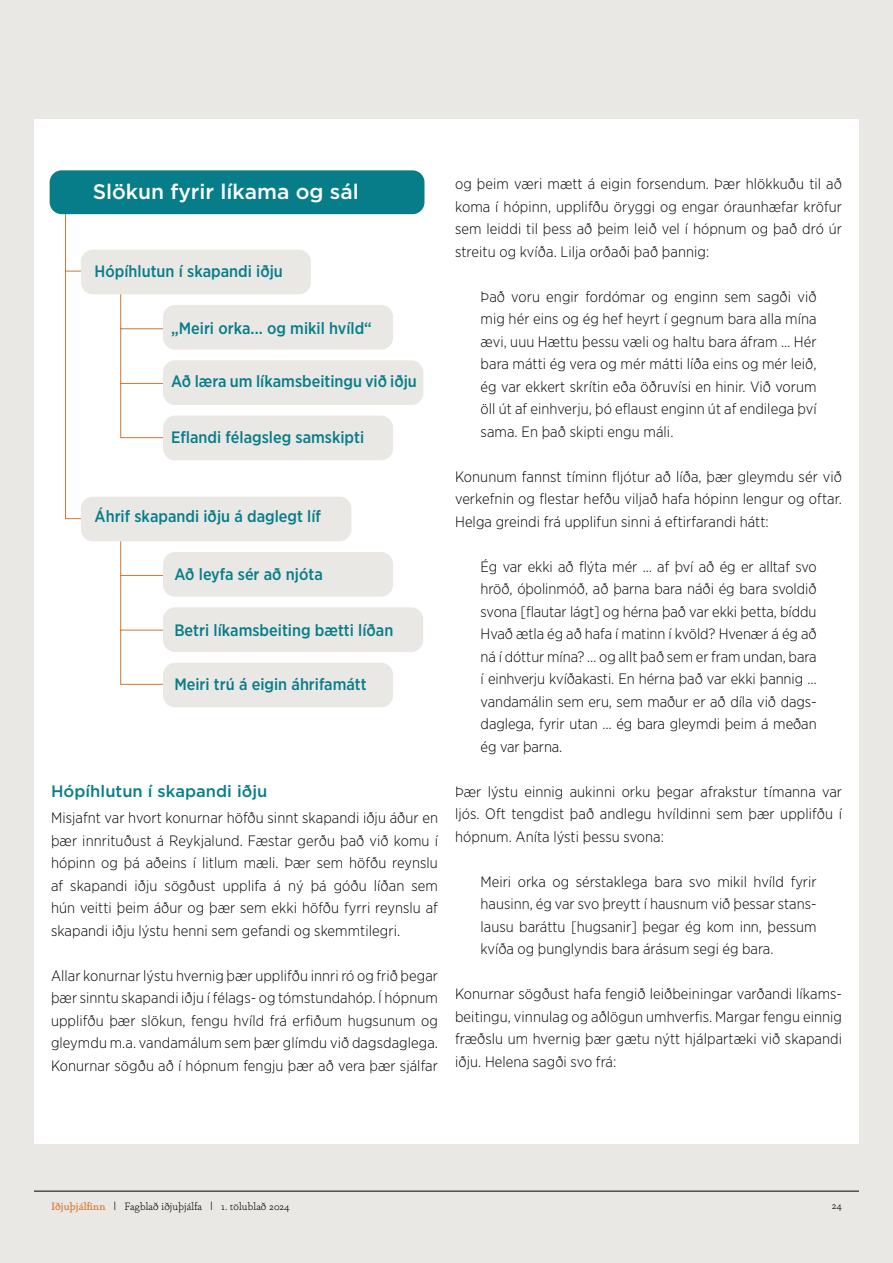
<style>
.page{position:relative;width:893px;height:1263px;background:#eae8e4}
.page>*{position:absolute;margin:0;border:0;box-sizing:border-box;transform-origin:0 0}
.t1{font:500 21px "Gotham HTF";color:#fff}
.t2{font:500 16.5px "Gotham Narrow";color:#077d8a}
.t3{font:500 16.5px "Gotham HTF";color:#077d8a}
.t4{font:300 15px/22.5px "Gotham Narrow";letter-spacing:.005em;color:#000;text-align:justify}
.t5{font:300 10.5px "Dapifer";letter-spacing:.01em;color:#000}
.s1{font-weight:500;color:#d67631}
.s2{font-family:"Gotham Narrow";font-size:12px}
</style>
<div class="page">
<hr style="left:34px;top:1191px;width:825px;height:1px;background:#000">
<div style="left:34px;top:119px;width:825px;height:1025px;background:#fff"></div>
<svg style="left:64px;top:214px;width:135px;height:471px"></svg>
<div style="left:81px;top:250px;width:230px;height:44px;background:#eae8e4;border-radius:12px"></div>
<div style="left:163px;top:305px;width:230px;height:45px;background:#eae8e4;border-radius:12px"></div>
<div style="left:163px;top:360px;width:260px;height:45px;background:#eae8e4;border-radius:12px"></div>
<div style="left:163px;top:416px;width:230px;height:44px;background:#eae8e4;border-radius:12px"></div>
<div style="left:81px;top:497px;width:270px;height:44px;background:#eae8e4;border-radius:12px"></div>
<div style="left:163px;top:552px;width:230px;height:45px;background:#eae8e4;border-radius:12px"></div>
<div style="left:163px;top:607px;width:260px;height:45px;background:#eae8e4;border-radius:12px"></div>
<div style="left:163px;top:663px;width:230px;height:44px;background:#eae8e4;border-radius:12px"></div>
<div style="left:50px;top:170px;width:374px;height:44px;background:#077d8a;border-radius:12px"></div>
<h1 class="t1" style="left:93px;top:180px;width:268px">Slökun fyrir líkama og sál</h1>
<p class="t2" style="left:95px;top:261px;width:190px">Hópíhlutun í skapandi iðju</p>
<p class="t2" style="left:171px;top:318px;width:202px">„Meiri orka... og mikil hvíld“</p>
<p class="t2" style="left:171px;top:370px;width:247px">Að læra um líkamsbeitingu við iðju</p>
<p class="t2" style="left:171px;top:427px;width:195px">Eflandi félagsleg samskipti</p>
<p class="t2" style="left:95px;top:506px;width:228px">Áhrif skapandi iðju á daglegt líf</p>
<p class="t2" style="left:174px;top:563px;width:150px">Að leyfa sér að njóta</p>
<p class="t2" style="left:174px;top:620px;width:220px">Betri líkamsbeiting bætti líðan</p>
<p class="t2" style="left:174px;top:673px;width:194px">Meiri trú á eigin áhrifamátt</p>
<p class="t3" style="left:51px;top:781px;width:218px">Hópíhlutun í skapandi iðju</p>
<p class="t4" style="left:51px;top:806px;width:388px">Misjafnt var hvort konurnar höfðu sinnt skapandi iðju áður en þær innrituðust á Reykjalund. Fæstar gerðu það við komu í hópinn og þá aðeins í litlum mæli. Þær sem höfðu reynslu af skapandi iðju sögðust upplifa á ný þá góðu líðan sem hún veitti þeim áður og þær sem ekki höfðu fyrri reynslu af skapandi iðju lýstu henni sem gefandi og skemmtilegri.</p>
<p class="t4" style="left:51px;top:964px;width:388px">Allar konurnar lýstu hvernig þær upplifðu innri ró og frið þegar þær sinntu skapandi iðju í félags- og tómstundahóp. Í hópnum upplifðu þær slökun, fengu hvíld frá erfiðum hugsunum og gleymdu m.a. vandamálum sem þær glímdu við dagsdaglega.<br>Konurnar sögðu að í hópnum fengju þær að vera þær sjálfar</p>
<p class="t4" style="left:455px;top:172px;width:388px">og þeim væri mætt á eigin forsendum. Þær hlökkuðu til að koma í hópinn, upplifðu öryggi og engar óraunhæfar kröfur sem leiddi til þess að þeim leið vel í hópnum og það dró úr streitu og kvíða. Lilja orðaði það þannig:</p>
<p class="t4" style="left:481px;top:285px;width:338px">Það voru engir fordómar og enginn sem sagði við mig hér eins og ég hef heyrt í gegnum bara alla mína ævi, uuu Hættu þessu væli og haltu bara áfram … Hér bara mátti ég vera og mér mátti líða eins og mér leið, ég var ekkert skrítin eða öðruvísi en hinir. Við vorum öll út af einhverju, þó eflaust enginn út af endilega því sama. En það skipti engu máli.</p>
<p class="t4" style="left:455px;top:465px;width:388px">Konunum fannst tíminn fljótur að líða, þær gleymdu sér við verkefnin og flestar hefðu viljað hafa hópinn lengur og oftar.<br>Helga greindi frá upplifun sinni á eftirfarandi hátt:</p>
<p class="t4" style="left:481px;top:555px;width:338px">Ég var ekki að flýta mér … af því að ég er alltaf svo hröð, óþolinmóð, að þarna bara náði ég bara svoldið svona [flautar lágt] og hérna það var ekki þetta, bíddu Hvað ætla ég að hafa í matinn í kvöld? Hvenær á ég að ná í dóttur mína? … og allt það sem er fram undan, bara í einhverju kvíðakasti. En hérna það var ekki þannig … vandamálin sem eru, sem maður er að díla við dags&shy;daglega, fyrir utan … ég bara gleymdi þeim á meðan ég var þarna.</p>
<p class="t4" style="left:455px;top:780px;width:388px">Þær lýstu einnig aukinni orku þegar afrakstur tímanna var ljós. Oft tengdist það andlegu hvíldinni sem þær upplifðu í hópnum. Aníta lýsti þessu svona:</p>
<p class="t4" style="left:481px;top:870px;width:338px">Meiri orka og sérstaklega bara svo mikil hvíld fyrir hausinn, ég var svo þreytt í hausnum við þessar stans&shy;lausu baráttu [hugsanir] þegar ég kom inn, þessum kvíða og þunglyndis bara árásum segi ég bara.</p>
<p class="t4" style="left:455px;top:982px;width:388px">Konurnar sögðust hafa fengið leiðbeiningar varðandi líkams&shy;beitingu, vinnulag og aðlögun umhverfis. Margar fengu einnig fræðslu um hvernig þær gætu nýtt hjálpartæki við skapandi iðju. Helena sagði svo frá:</p>
<p class="t5" style="left:51px;top:1199px;width:240px"><span class="s1">Iðjuþjálfinn</span> <span class="s2">I</span> Fagblað iðjuþjálfa <span class="s2">I</span> 1. tölublað 2024</p>
<p class="t5" style="left:832px;top:1199px;width:12px">24</p>
</div>
